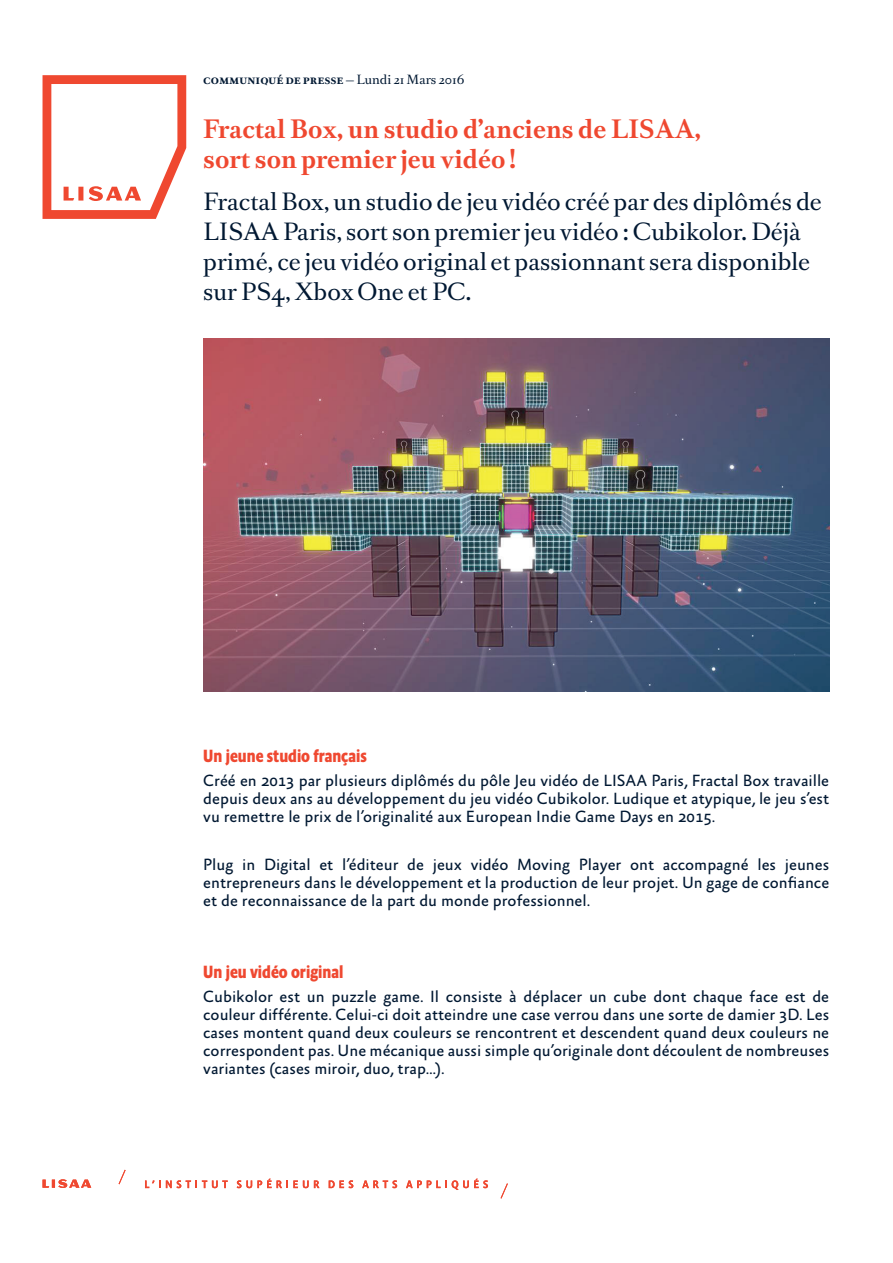
<style>
.page{position:relative;width:893px;height:1263px;background:#fff}
.page>*{position:absolute;margin:0;border:0;box-sizing:border-box;transform-origin:0 0}
.t1{font:700 24px/30px "Romain BP Text";color:#ef4830}
.t2{font:22.5px/30px "Romain BP Text";color:#001832}
.t3{font:700 18px "Absara Sans Headline Pro";color:#ef4830;scale:.92 1}
.t4{font:16.5px/18px "Absara Sans Pro";color:#001832;text-align:justify}
.t5{font:700 12px "Romain BP Text";color:#001832}
.s1{font-weight:400}
</style>
<div class="page">
<svg style="left:43px;top:75px;width:143px;height:144px"></svg>
<img style="left:203px;top:339px;width:626px;height:352px">
<svg style="left:43px;top:1179px;width:48px;height:9px"></svg>
<svg style="left:145px;top:1180px;width:83px;height:8px"></svg>
<svg style="left:237px;top:1179px;width:82px;height:9px"></svg>
<svg style="left:329px;top:1180px;width:24px;height:8px"></svg>
<svg style="left:362px;top:1180px;width:35px;height:8px"></svg>
<svg style="left:406px;top:1179px;width:82px;height:11px"></svg>
<svg style="left:500px;top:1183px;width:8px;height:16px"></svg>
<svg style="left:118px;top:1169px;width:8px;height:16px"></svg>
<p class="t5" style="left:203px;top:69px;width:263px">communiqué de presse — <span class="s1">Lundi 21 Mars 2016</span></p>
<h1 class="t1" style="left:203px;top:112px;width:499px">Fractal Box, un studio d’anciens de LISAA, sort son premier jeu vidéo !</h1>
<h2 class="t2" style="left:203px;top:185px;width:620px">Fractal Box, un studio de jeu vidéo créé par des diplômés de LISAA Paris, sort son premier jeu vidéo : Cubikolor. Déjà primé, ce jeu vidéo original et passionnant sera disponible sur PS4, Xbox One et PC.</h2>
<p class="t3" style="left:203px;top:745px;width:179px">Un jeune studio français</p>
<p class="t4" style="left:203px;top:772px;width:627px">Créé en 2013 par plusieurs diplômés du pôle Jeu vidéo de LISAA Paris, Fractal Box travaille depuis deux ans au développement du jeu vidéo Cubikolor. Ludique et atypique, le jeu s’est vu remettre le prix de l’originalité aux European Indie Game Days en 2015.</p>
<p class="t4" style="left:203px;top:856px;width:627px">Plug in Digital et l’éditeur de jeux vidéo Moving Player ont accompagné les jeunes entrepreneurs dans le développement et la production de leur projet. Un gage de confiance et de reconnaissance de la part du monde professionnel.</p>
<p class="t3" style="left:203px;top:961px;width:154px">Un jeu vidéo original</p>
<p class="t4" style="left:203px;top:988px;width:627px">Cubikolor est un puzzle game. Il consiste à déplacer un cube dont chaque face est de couleur différente. Celui-ci doit atteindre une case verrou dans une sorte de damier 3D. Les cases montent quand deux couleurs se rencontrent et descendent quand deux couleurs ne correspondent pas. Une mécanique aussi simple qu’originale dont découlent de nombreuses variantes (cases miroir, duo, trap…).</p>
</div>
